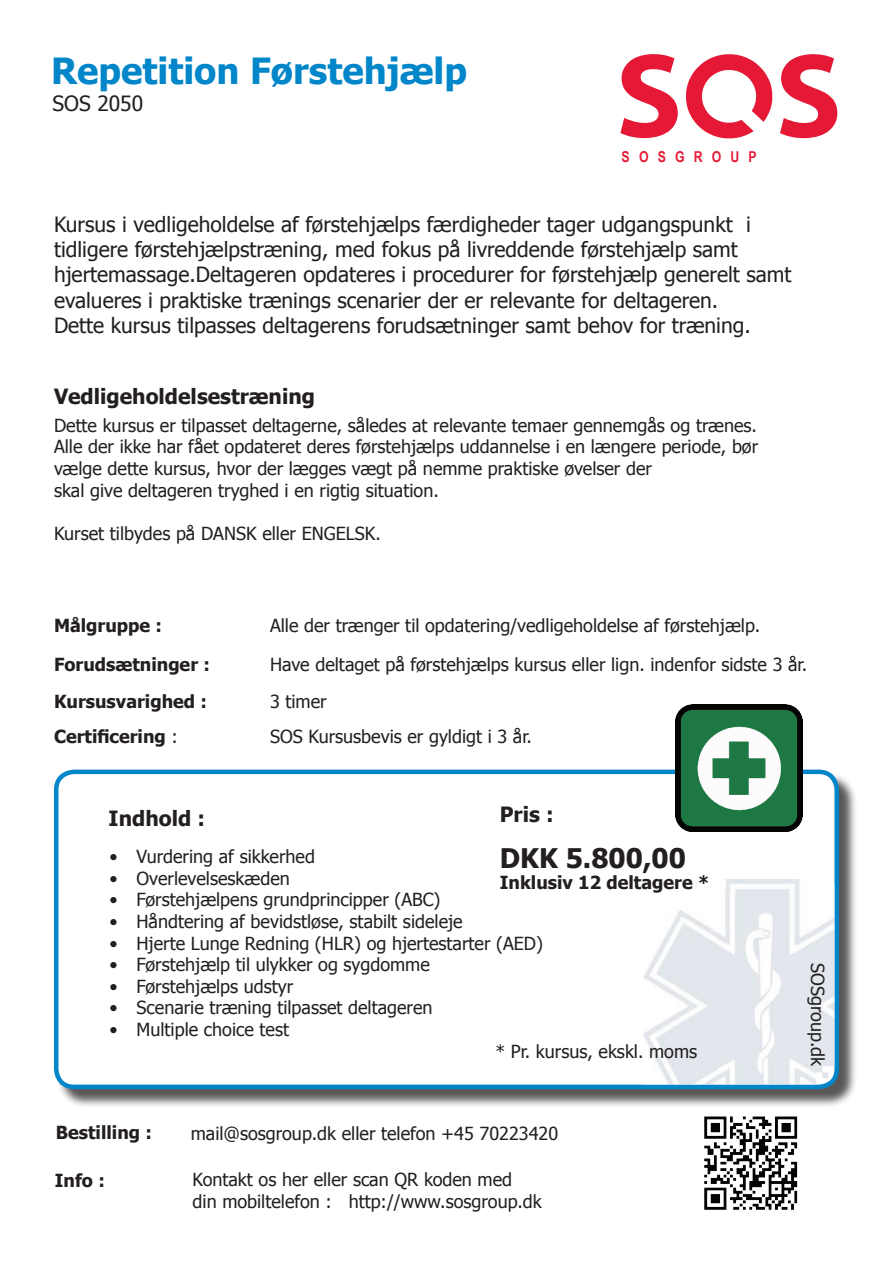
<style>
.page{position:relative;width:893px;height:1263px;background:#fff}
.page>*{position:absolute;margin:0;border:0;box-sizing:border-box;transform-origin:0 0}
.t1{font:700 36px "Tahoma";color:#0186ca}
.t2{font:700 27px "Tahoma";color:#231f20}
.t3{font:21px/25.2px "Tahoma";color:#231f20}
.t4{font:700 21px "Tahoma";color:#231f20}
.t5{font:18px/21.6px "Tahoma";color:#231f20}
.t6{font:700 18px "Tahoma";color:#231f20}
.t7{font:700 15px "Arial Narrow";letter-spacing:.61em;color:#e61c37}
.s1{font-weight:400}
</style>
<div class="page">
<div style="left:56px;top:772px;width:802px;height:336px;background:#231f20;opacity:.75"></div>
<div style="left:56px;top:772px;width:781px;height:315px;background:#fff;border-radius:18px"></div>
<div style="left:54px;top:770px;width:785px;height:319px;border:4px solid #0186ca;border-radius:18px"></div>
<img style="left:690px;top:1103px;width:113px;height:107px">
<svg style="left:620px;top:54px;width:58px;height:84px"></svg>
<svg style="left:780px;top:54px;width:57px;height:85px"></svg>
<svg style="left:686px;top:54px;width:86px;height:84px"></svg>
<img style="left:644px;top:879px;width:190px;height:205px">
<img style="left:676px;top:704px;width:126px;height:127px">
<h1 class="t1" style="left:51px;top:45px;width:418px">Repetition Førstehjælp</h1>
<p class="t3" style="left:52px;top:89px;width:92px">SOS 2050</p>
<p class="t7" style="left:622px;top:145px;width:137px">SOSGROUP</p>
<p class="t3" style="left:54px;top:211px;width:739px">Kursus i vedligeholdelse af førstehjælps færdigheder tager udgangspunkt i tidligere førstehjælpstræning, med fokus på livreddende førstehjælp samt hjertemassage.Deltageren opdateres i procedurer for førstehjælp generelt samt evalueres i praktiske trænings scenarier der er relevante for deltageren.<br>Dette kursus tilpasses deltagerens forudsætninger samt behov for træning.</p>
<p class="t4" style="left:54px;top:382px;width:263px">Vedligeholdelsestræning</p>
<p class="t5" style="left:54px;top:413px;width:706px">Dette kursus er tilpasset deltagerne, således at relevante temaer gennemgås og trænes.<br>Alle der ikke har fået opdateret deres førstehjælps uddannelse i en længere periode, bør vælge dette kursus, hvor der lægges vægt på nemme praktiske øvelser der<br>skal give deltageren tryghed i en rigtig situation.</p>
<p class="t5" style="left:54px;top:521px;width:328px">Kurset tilbydes på DANSK eller ENGELSK.</p>
<p class="t6" style="left:54px;top:613px;width:110px">Målgruppe :</p>
<p class="t5" style="left:270px;top:614px;width:492px">Alle der trænger til opdatering/vedligeholdelse af førstehjælp.</p>
<p class="t6" style="left:54px;top:652px;width:157px">Forudsætninger :</p>
<p class="t5" style="left:270px;top:653px;width:539px">Have deltaget på førstehjælps kursus eller lign. indenfor sidste 3 år.</p>
<p class="t6" style="left:54px;top:689px;width:155px">Kursusvarighed :</p>
<p class="t5" style="left:270px;top:690px;width:58px">3 timer</p>
<p class="t6" style="left:54px;top:724px;width:125px">Certificering <span class="s1">:</span></p>
<p class="t5" style="left:270px;top:725px;width:263px">SOS Kursusbevis er gyldigt i 3 år.</p>
<p class="t4" style="left:109px;top:804px;width:98px">Indhold :</p>
<p class="t4" style="left:500px;top:799px;width:55px">Pris :</p>
<h2 class="t2" style="left:500px;top:839px;width:188px">DKK 5.800,00</h2>
<p class="t6" style="left:500px;top:870px;width:211px">Inklusiv 12 deltagere *</p>
<p class="t5" style="left:110px;top:845px;width:207px">• Vurdering af sikkerhed</p>
<p class="t5" style="left:110px;top:867px;width:182px">• Overlevelseskæden</p>
<p class="t5" style="left:110px;top:888px;width:332px">• Førstehjælpens grundprincipper (ABC)</p>
<p class="t5" style="left:110px;top:910px;width:355px">• Håndtering af bevidstløse, stabilt sideleje</p>
<p class="t5" style="left:110px;top:931px;width:435px">• Hjerte Lunge Redning (HLR) og hjertestarter (AED)</p>
<p class="t5" style="left:110px;top:953px;width:322px">• Førstehjælp til ulykker og sygdomme</p>
<p class="t5" style="left:110px;top:975px;width:185px">• Førstehjælps udstyr</p>
<p class="t5" style="left:110px;top:996px;width:325px">• Scenarie træning tilpasset deltageren</p>
<p class="t5" style="left:110px;top:1018px;width:181px">• Multiple choice test</p>
<p class="t6" style="left:56px;top:1120px;width:98px">Bestilling :</p>
<p class="t6" style="left:55px;top:1168px;width:52px">Info :</p>
<p class="t5" style="left:495px;top:1039px;width:203px">* Pr. kursus, ekskl. moms</p>
<p class="t5" style="left:191px;top:1122px;width:369px">mail@sosgroup.dk eller telefon +45 70223420</p>
<p class="t5" style="left:193px;top:1168px;width:351px">Kontakt os her eller scan QR koden med<br>din mobiltelefon : http://www.sosgroup.dk</p>
<p class="t5" style="left:829px;top:963px;width:105px;rotate:90deg">SOSgroup.dk</p>
</div>
